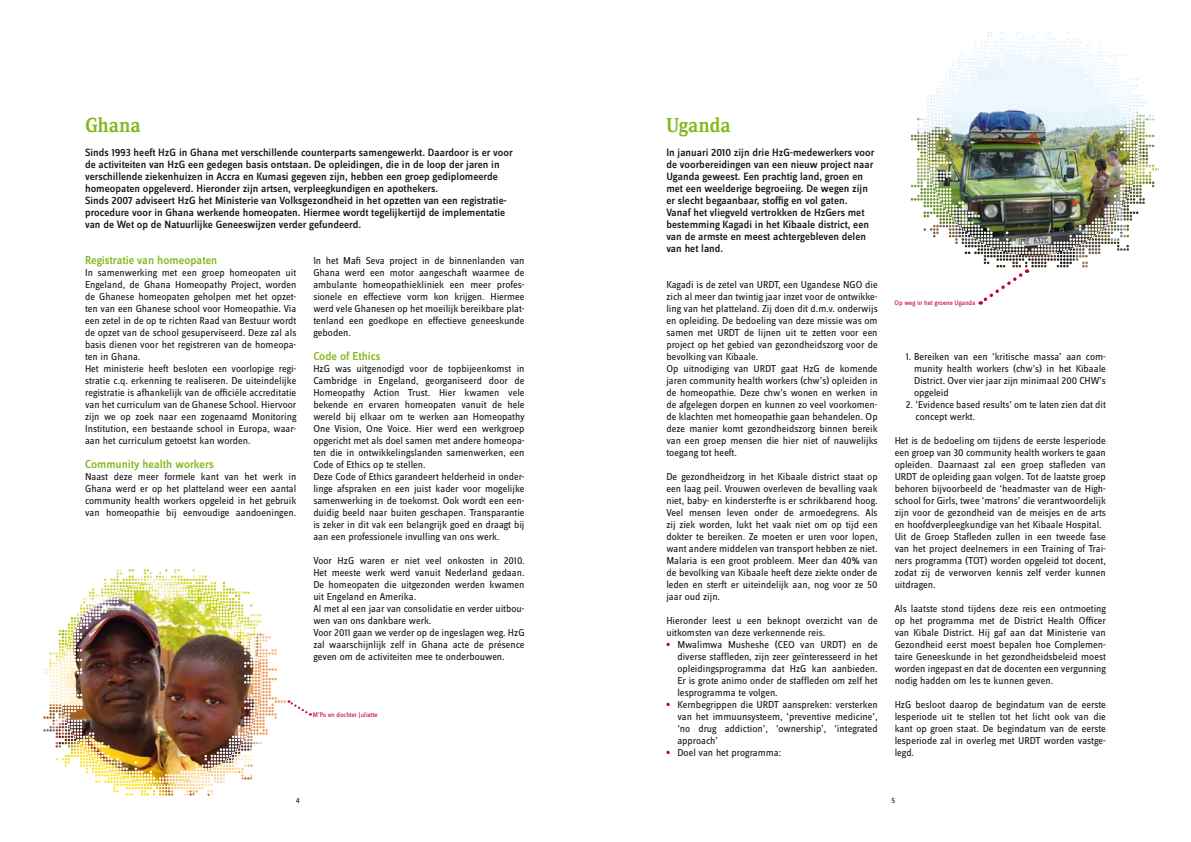
<style>
.page{position:relative;width:1191px;height:842px;background:#fff}
.page>*{position:absolute;margin:0;border:0;box-sizing:border-box;transform-origin:0 0}
.t1{font:21px "Zine Serif Dis Medium Roman Tf";letter-spacing:.005em;color:#83b81a}
.t2{font:500 12px "Zine Sans Dis";color:#83b81a}
.t3{font:500 11px/12px "Zine Sans Dis";color:#1a171c}
.t4{font:10.5px/12px "Zine Sans Dis";color:#1a171c;text-align:justify}
.t5{font:8px "Zine Sans Dis";color:#1a171c}
.t6{font:7px "Zine Sans Dis";color:#c1002b}
</style>
<div class="page">
<svg style="left:43px;top:569px;width:243px;height:227px"></svg>
<img style="left:59px;top:582px;width:202px;height:203px">
<svg style="left:287px;top:700px;width:24px;height:15px"></svg>
<svg style="left:910px;top:31px;width:249px;height:242px"></svg>
<img style="left:927px;top:45px;width:211px;height:211px">
<svg style="left:978px;top:269px;width:49px;height:36px"></svg>
<h1 class="t1" style="left:85px;top:115px;width:57px">Ghana</h1>
<p class="t3" style="left:85px;top:147px;width:429px">Sinds 1993 heeft HzG in Ghana met verschillende counterparts samengewerkt. Daardoor is er voor de activiteiten van HzG een gedegen basis ontstaan. De opleidingen, die in de loop der jaren in verschillende ziekenhuizen in Accra en Kumasi gegeven zijn, hebben een groep gediplomeerde homeopaten opgeleverd. Hieronder zijn artsen, verpleegkundigen en apothekers.<br>Sinds 2007 adviseert HzG het Ministerie van Volksgezondheid in het opzetten van een registratie&shy;procedure voor in Ghana werkende homeopaten. Hiermee wordt tegelijkertijd de implementatie van de Wet op de Natuurlijke Geneeswijzen verder gefundeerd.</p>
<p class="t2" style="left:85px;top:254px;width:134px">Registratie van homeopaten</p>
<p class="t4" style="left:85px;top:267px;width:213px;text-align:left">In samenwerking met een groep homeopaten uit Engeland, de Ghana Homeopathy Project, worden de Ghanese homeopaten geholpen met het opzet&shy;ten van een Ghanese school voor Homeopathie. Via een zetel in de op te richten Raad van Bestuur wordt de opzet van de school gesuperviseerd. Deze zal als basis dienen voor het registreren van de homeopa&shy;ten in Ghana.<br>Het ministerie heeft besloten een voorlopige regi&shy;stratie c.q. erkenning te realiseren. De uiteindelijke registratie is afhankelijk van de officiële accreditatie van het curriculum van de Ghanese School. Hiervoor zijn we op zoek naar een zogenaamd Monitoring Institution, een bestaande school in Europa, waar&shy;aan het curriculum getoetst kan worden.</p>
<p class="t2" style="left:85px;top:458px;width:130px">Community health workers</p>
<p class="t4" style="left:85px;top:471px;width:213px">Naast deze meer formele kant van het werk in Ghana werd er op het platteland weer een aantal community health workers opgeleid in het gebruik van homeopathie bij eenvoudige aandoeningen.</p>
<p class="t4" style="left:313px;top:255px;width:213px">In het Mafi Seva project in de binnenlanden van Ghana werd een motor aangeschaft waarmee de ambulante homeopathiekliniek een meer profes&shy;sionele en effectieve vorm kon krijgen. Hiermee werd vele Ghanesen op het moeilijk bereikbare plat&shy;tenland een goedkope en effectieve geneeskunde geboden.</p>
<p class="t2" style="left:313px;top:350px;width:69px">Code of Ethics</p>
<p class="t4" style="left:313px;top:363px;width:213px;text-align:left">HzG was uitgenodigd voor de topbijeenkomst in Cambridge in Engeland, georganiseerd door de Homeopathy Action Trust. Hier kwamen vele bekende en ervaren homeopaten vanuit de hele wereld bij elkaar om te werken aan Homeopathy One Vision, One Voice. Hier werd een werkgroep opgericht met als doel samen met andere homeopa&shy;ten die in ontwikkelingslanden samenwerken, een Code of Ethics op te stellen.<br>Deze Code of Ethics garandeert helderheid in onder&shy;linge afspraken en een juist kader voor mogelijke samenwerking in de toekomst. Ook wordt een een&shy;duidig beeld naar buiten geschapen. Transparantie is zeker in dit vak een belangrijk goed en draagt bij aan een professionele invulling van ons werk.</p>
<p class="t4" style="left:313px;top:555px;width:213px;text-align:left">Voor HzG waren er niet veel onkosten in 2010.<br>Het meeste werk werd vanuit Nederland gedaan.<br>De homeopaten die uitgezonden werden kwamen uit Engeland en Amerika.<br>Al met al een jaar van consolidatie en verder uitbou&shy;wen van ons dankbare werk.<br>Voor 2011 gaan we verder op de ingeslagen weg. HzG zal waarschijnlijk zelf in Ghana acte de présence geven om de activiteiten mee te onderbouwen.</p>
<p class="t6" style="left:313px;top:711px;width:66px">M’Po en dochter Juliette</p>
<h1 class="t1" style="left:666px;top:115px;width:66px">Uganda</h1>
<p class="t3" style="left:666px;top:147px;width:210px">In januari 2010 zijn drie HzG-medewerkers voor de voorbereidingen van een nieuw project naar Uganda geweest. Een prachtig land, groen en met een weelderige begroeiing. De wegen zijn er slecht begaanbaar, stoffig en vol gaten.<br>Vanaf het vliegveld vertrokken de HzGers met bestemming Kagadi in het Kibaale district, een van de armste en meest achtergebleven delen van het land.</p>
<p class="t4" style="left:666px;top:279px;width:213px;text-align:left">Kagadi is de zetel van URDT, een Ugandese NGO die zich al meer dan twintig jaar inzet voor de ontwikke&shy;ling van het platteland. Zij doen dit d.m.v. onderwijs en opleiding. De bedoeling van deze missie was om samen met URDT de lijnen uit te zetten voor een project op het gebied van gezondheidszorg voor de bevolking van Kibaale.<br>Op uitnodiging van URDT gaat HzG de komende jaren community health workers (chw’s) opleiden in de homeopathie. Deze chw’s wonen en werken in de afgelegen dorpen en kunnen zo veel voorkomen&shy;de klachten met homeopathie gaan behandelen. Op deze manier komt gezondheidszorg binnen bereik van een groep mensen die hier niet of nauwelijks toegang tot heeft.</p>
<p class="t4" style="left:666px;top:471px;width:213px">De gezondheidzorg in het Kibaale district staat op een laag peil. Vrouwen overleven de bevalling vaak niet, baby- en kindersterfte is er schrikbarend hoog.<br>Veel mensen leven onder de armoedegrens. Als zij ziek worden, lukt het vaak niet om op tijd een dokter te bereiken. Ze moeten er uren voor lopen, want andere middelen van transport hebben ze niet.<br>Malaria is een groot probleem. Meer dan 40% van de bevolking van Kibaale heeft deze ziekte onder de leden en sterft er uiteindelijk aan, nog voor ze 50 jaar oud zijn.</p>
<p class="t4" style="left:666px;top:615px;width:213px">Hieronder leest u een beknopt overzicht van de uitkomsten van deze verkennende reis.</p>
<p class="t4" style="left:677px;top:639px;width:202px;text-indent:-11px"><sup>●</sup> Mwalimwa Musheshe (CEO van URDT) en de diverse staffleden, zijn zeer geïnteresseerd in het opleidingsprogramma dat HzG kan aanbieden.<br>Er is grote animo onder de staffleden om zelf het lesprogramma te volgen.</p>
<p class="t4" style="left:677px;top:699px;width:202px;text-indent:-11px"><sup>●</sup> Kernbegrippen die URDT aanspreken: versterken van het immuunsysteem, ‘preventive medicine’, ‘no drug addiction’, ‘ownership’, ‘integrated approach’</p>
<p class="t4" style="left:666px;top:747px;width:116px"><sup>●</sup> Doel van het programma:</p>
<p class="t6" style="left:894px;top:300px;width:82px">Op weg in het groene Uganda</p>
<p class="t4" style="left:914px;top:351px;width:193px;text-indent:-8px">1. Bereiken van een ‘kritische massa’ aan com&shy;munity health workers (chw’s) in het Kibaale District. Over vier jaar zijn minimaal 200 CHW’s opgeleid</p>
<p class="t4" style="left:915px;top:399px;width:192px;text-indent:-10px">2. ‘Evidence based results’ om te laten zien dat dit concept werkt.</p>
<p class="t4" style="left:894px;top:435px;width:213px;text-align:left">Het is de bedoeling om tijdens de eerste lesperiode een groep van 30 community health workers te gaan opleiden. Daarnaast zal een groep stafleden van URDT de opleiding gaan volgen. Tot de laatste groep behoren bijvoorbeeld de ‘headmaster van de High&shy;school for Girls, twee ‘matrons’ die verantwoordelijk zijn voor de gezondheid van de meisjes en de arts en hoofdverpleegkundige van het Kibaale Hospital.<br>Uit de Groep Stafleden zullen in een tweede fase van het project deelnemers in een Training of Trai&shy;ners programma (TOT) worden opgeleid tot docent, zodat zij de verworven kennis zelf verder kunnen uitdragen.</p>
<p class="t4" style="left:894px;top:603px;width:213px">Als laatste stond tijdens deze reis een ontmoeting op het programma met de District Health Officer van Kibale District. Hij gaf aan dat Ministerie van Gezondheid eerst moest bepalen hoe Complemen&shy;taire Geneeskunde in het gezondheidsbeleid moest worden ingepast en dat de docenten een vergunning nodig hadden om les te kunnen geven.</p>
<p class="t4" style="left:894px;top:699px;width:213px">HzG besloot daarop de begindatum van de eerste lesperiode uit te stellen tot het licht ook van die kant op groen staat. De begindatum van de eerste lesperiode zal in overleg met URDT worden vastge&shy;legd.</p>
<p class="t5" style="left:296px;top:797px;width:5px">4</p>
<p class="t5" style="left:891px;top:797px;width:5px">5</p>
</div>
